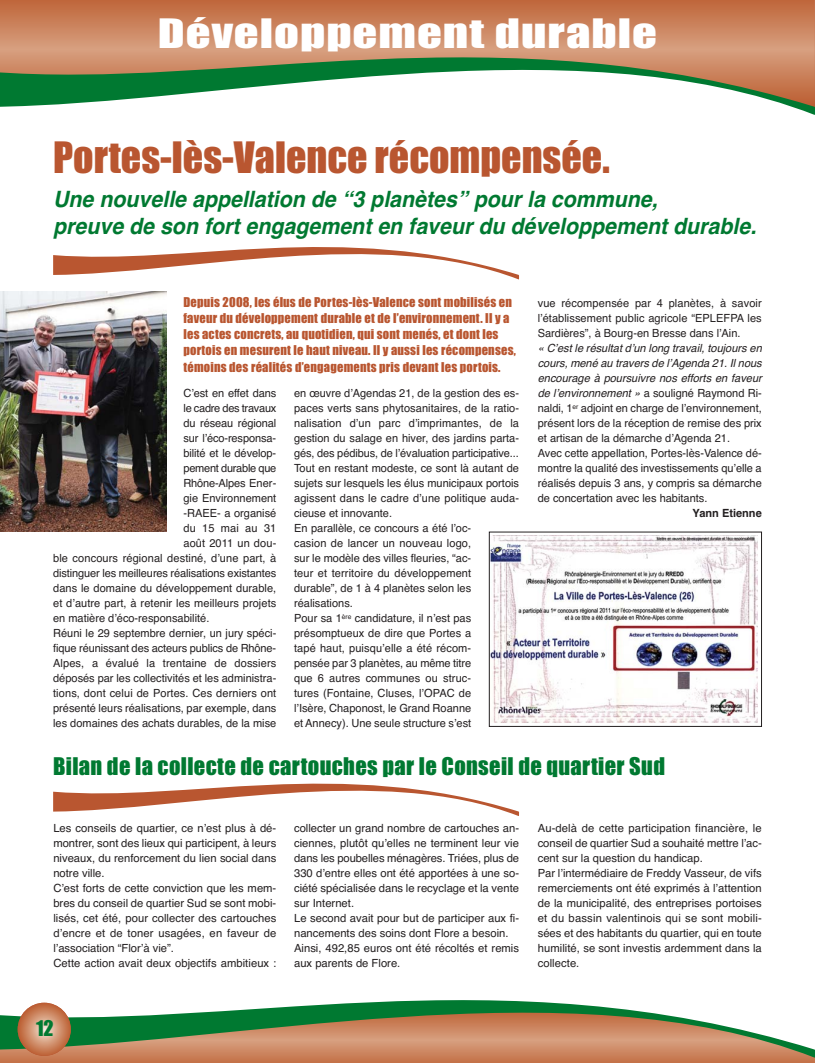
<style>
.page{position:relative;width:815px;height:1063px;background:#fff}
.page>*{position:absolute;margin:0;border:0;box-sizing:border-box;transform-origin:0 0}
.t1{font:40px "Impact";color:#b95630}
.t2{font:37.5px "Impact";letter-spacing:.02em;color:#fff;scale:1.3 1}
.t3{font:italic 700 22.5px/27px "Helvetica";color:#007931;scale:.95 1}
.t4{font:22.5px "Impact";letter-spacing:.015em;color:#007931}
.t5{font:20px "Impact";color:#007931}
.t6{font:12.5px/16.2px "Impact";letter-spacing:.015em;color:#b95630}
.t7{font:11.25px/15px "Helvetica";color:#231f20}
.t8{font:700 11.25px "Helvetica";color:#231f20}
.s1{font-style:italic}
</style>
<div class="page">
<svg style="left:0;top:0;width:815px;height:57px;background:#cc8560"></svg>
<svg style="left:0;top:57px;width:815px;height:58px"></svg>
<div style="left:0;top:1058px;width:815px;height:5px;background:#c6754c"></div>
<svg style="left:0;top:1000px;width:815px;height:58px"></svg>
<svg style="left:18px;top:1003px;width:53px;height:53px;background:#cd8966"></svg>
<svg style="left:53px;top:247px;width:466px;height:32px"></svg>
<img style="left:0;top:292px;width:167px;height:240px">
<svg style="left:53px;top:784px;width:466px;height:32px"></svg>
<img style="left:491px;top:535px;width:267px;height:188px">
<div style="left:489px;top:532px;width:273px;height:195px;border:1px solid #231f20"></div>
<h2 class="t2" style="left:158px;top:22px;width:386px">Développement durable</h2>
<h1 class="t1" style="left:53px;top:145px;width:558px">Portes-lès-Valence récompensée.</h1>
<h3 class="t3" style="left:53px;top:188px;width:746px">Une nouvelle appellation de “3 planètes” pour la commune,<br>preuve de son fort engagement en faveur du développement durable.</h3>
<p class="t6" style="left:184px;top:295px;width:334px">Depuis 2008, les élus de Portes-lès-Valence sont mobilisés en faveur du développement durable et de l’environnement. Il y a les actes concrets, au quotidien, qui sont menés, et dont les portois en mesurent le haut niveau. Il y aussi les récompenses, témoins des réalités d’engagements pris devant les portois.</p>
<p class="t7" style="left:538px;top:296px;width:226px;text-align:justify">vue récompensée par 4 planètes, à savoir lʼétablissement public agricole “EPLEFPA les Sardières”, à Bourg-en Bresse dans lʼAin.</p>
<p class="t7" style="left:538px;top:341px;width:228px"><span class="s1">« Cʼestle résultatdʼun long travail,toujours en cours,mené au travers de lʼAgenda 21.Ilnous encourage à poursuivre nos efforts en faveur de lʼenvironnement »</span>a souligné Raymond Ri&shy;naldi, 1<sup>er</sup> adjoint en charge de lʼenvironnement, présent lors de la réception de remise des prix et artisan de la démarche dʼAgenda 21.<br>Avec cette appellation, Portes-lès-Valence dé&shy;montre la qualité des investissements quʼelle a réalisés depuis 3 ans, y compris sa démarche de concertation avec les habitants.</p>
<p class="t8" style="left:693px;top:509px;width:71px">Yann Etienne</p>
<p class="t7" style="left:184px;top:386px;width:94px;text-align:justify">Cʼest en effet dans le cadre des travaux du réseau régional sur lʼéco-responsa&shy;bilité et le dévelop&shy;pement durable que Rhône-Alpes Ener&shy;gie Environnement -RAEE- a organisé du 15 mai au 31 août 2011 un dou-</p>
<p class="t7" style="left:294px;top:386px;width:226px;text-align:justify">en œuvre dʼAgendas 21, de la gestion des es&shy;paces verts sans phytosanitaires, de la ratio&shy;nalisation dʼun parc dʼimprimantes, de la gestion du salage en hiver, des jardins parta&shy;gés, des pédibus, de lʼévaluation participative...<br>Tout en restant modeste, ce sont là autant de sujets sur lesquels les élus municipaux portois agissent dans le cadre dʼune politique auda&shy;cieuse et innovante.</p>
<p class="t7" style="left:294px;top:521px;width:179px">En parallèle, ce concours a été lʼoc&shy;casion de lancer un nouveau logo, sur le modèle des villes fleuries, “ac&shy;teur et territoire du développement durable”, de 1 à 4 planètes selon les réalisations.<br>Pour sa 1<sup>ère</sup> candidature, il nʼest pas présomptueux de dire que Portes a tapé haut, puisquʼelle a été récom&shy;pensée par 3 planètes, au même titre que 6 autres communes ou struc&shy;tures (Fontaine, Cluses, lʼOPAC de lʼIsère, Chaponost, le Grand Roanne et Annecy). Une seule structure sʼest</p>
<p class="t7" style="left:53px;top:551px;width:225px">ble concours régional destiné, dʼune part, à distinguer les meilleures réalisations existantes dans le domaine du développement durable, et dʼautre part, à retenir les meilleurs projets en matière dʼéco-responsabilité.<br>Réuni le 29 septembre dernier, un jury spéci&shy;fique réunissant des acteurs publics de Rhône-Alpes, a évalué la trentaine de dossiers déposés par les collectivités et les administra&shy;tions, dont celui de Portes. Ces derniers ont présenté leurs réalisations, par exemple, dans les domaines des achats durables, de la mise</p>
<h3 class="t4" style="left:53px;top:758px;width:613px">Bilan de la collecte de cartouches par le Conseil de quartier Sud</h3>
<p class="t7" style="left:53px;top:821px;width:225px">Les conseils de quartier, ce nʼest plus à dé&shy;montrer, sont des lieux qui participent, à leurs niveaux, du renforcement du lien social dans notre ville.<br>Cʼest forts de cette conviction que les mem&shy;bres du conseil de quartier Sud se sont mobi&shy;lisés, cet été, pour collecter des cartouches dʼencre et de toner usagées, en faveur de lʼassociation “Florʼà vie”.<br>Cette action avait deux objectifs ambitieux :</p>
<p class="t7" style="left:294px;top:821px;width:226px">collecter un grand nombre de cartouches an&shy;ciennes, plutôt quʼelles ne terminent leur vie dans les poubelles ménagères. Triées, plus de 330 dʼentre elles ont été apportées à une so&shy;ciété spécialisée dans le recyclage et la vente sur Internet.<br>Le second avait pour but de participer aux fi&shy;nancements des soins dont Flore a besoin.<br>Ainsi, 492,85 euros ont été récoltés et remis aux parents de Flore.</p>
<p class="t7" style="left:538px;top:821px;width:226px">Au-delà de cette participation financière, le conseil de quartier Sud a souhaité mettre lʼac&shy;cent sur la question du handicap.<br>Par lʼintermédiaire de Freddy Vasseur, de vifs remerciements ont été exprimés à lʼattention de la municipalité, des entreprises portoises et du bassin valentinois qui se sont mobili&shy;sées et des habitants du quartier, qui en toute humilité, se sont investis ardemment dans la collecte.</p>
<h3 class="t5" style="left:36px;top:1022px;width:19px">12</h3>
</div>
